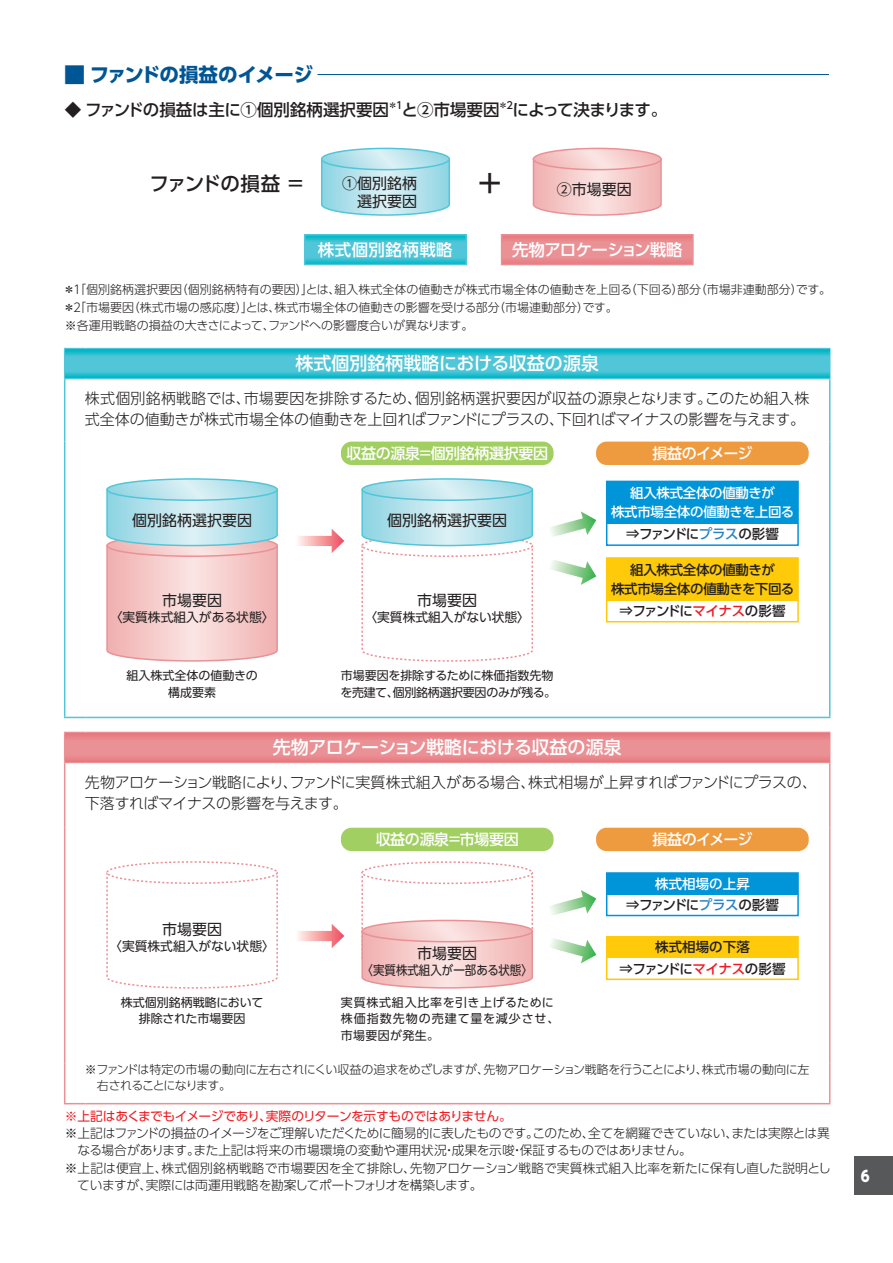
<style>
.page{position:relative;width:893px;height:1263px;background:#fff}
.page>*{position:absolute;margin:0;border:0;box-sizing:border-box;transform-origin:0 0}
.t1{font:500 30px "UD Shin Go Pro";color:#231f20}
.t2{font:700 19.5px "UD Shin Go Pro";letter-spacing:-.035em;color:#005594}
.t3{font:500 19.5px "UD Shin Go Pro";letter-spacing:-.06em;color:#231f20}
.t4{font:500 18px "UD Shin Go Pro";letter-spacing:-.01em;color:#fff}
.t5{font:500 16.5px "UD Shin Go Pro";letter-spacing:-.01em;color:#231f20}
.t6{font:500 16.5px "UD Shin Go Pro";letter-spacing:-.05em;color:#fff}
.t7{font:500 16.5px "UD Shin Go Pro";letter-spacing:.025em;color:#fff}
.t8{font:300 15px/21px "UD Shin Go Pro";color:#231f20}
.t9{font:300 15px/21px "UD Shin Go Pro";letter-spacing:-.02em;color:#231f20}
.t10{font:15px/18.8px "UD Shin Go Pro";color:#231f20}
.t11{font:500 15px "UD Shin Go Pro";letter-spacing:-.025em;color:#fff}
.t12{font:500 15px "UD Shin Go Pro";letter-spacing:-.05em;color:#fff}
.t13{font:800 15px "UD Shin Go Pro";color:#fff;scale:.9 1}
.t14{font:500 13.5px/21.1px "UD Shin Go Pro";letter-spacing:-.025em;color:#231f20;text-align:center}
.t15{font:500 13.5px/18.8px "UD Shin Go Pro";letter-spacing:-.025em;color:#fff;text-align:center}
.t16{font:300 12.75px "UD Shin Go Pro";letter-spacing:-.02em;color:#231f20}
.t17{font:12.75px "UD Shin Go Pro";color:#231f20}
.t18{font:12.75px "UD Shin Go Pro";letter-spacing:-.03em;color:#ee1d23}
.t19{font:12.75px "UD Shin Go Pro";color:#231f20;scale:.9 1}
.t20{font:300 12px/18px "UD Shin Go Pro";color:#231f20}
.t21{font:300 12px/16.5px "UD Shin Go Pro";letter-spacing:-.03em;color:#231f20}
.t22{font:12px/16.5px "UD Shin Go Pro";letter-spacing:.065em;color:#231f20}
.t23{font:12px/16.5px "UD Shin Go Pro";letter-spacing:-.025em;color:#231f20}
.t24{font:12px/16.5px "UD Shin Go Pro";color:#231f20;text-align:center}
.s1{font-size:21.75px}
.s2{color:#2783c5}
.s3{color:#ee1d23}
.s4{color:#fff}
</style>
<div class="page">
<div style="left:855px;top:1157px;width:38px;height:38px;background:#57585a"></div>
<hr style="left:317px;top:74px;width:512px;height:1px;background:#005594">
<hr style="left:64px;top:379px;width:1px;height:63px;background:#51c6d8">
<hr style="left:829px;top:379px;width:1px;height:63px;background:#51c6d8">
<hr style="left:64px;top:442px;width:1px;height:275px;background:#51c6d8">
<hr style="left:829px;top:442px;width:1px;height:275px;background:#51c6d8">
<svg style="left:64px;top:717px;width:22px;height:1px"></svg>
<hr style="left:86px;top:717px;width:744px;height:1px;background:#51c6d8">
<hr style="left:86px;top:348px;width:744px;height:1px;background:#51c6d8">
<svg style="left:829px;top:349px;width:1px;height:29px"></svg>
<svg style="left:64px;top:348px;width:22px;height:31px"></svg>
<hr style="left:86px;top:378px;width:744px;height:1px;background:#51c6d8">
<hr style="left:86px;top:732px;width:744px;height:1px;background:#ea9196">
<svg style="left:829px;top:733px;width:1px;height:29px"></svg>
<hr style="left:64px;top:763px;width:1px;height:65px;background:#ea9196">
<hr style="left:829px;top:763px;width:1px;height:65px;background:#ea9196">
<hr style="left:64px;top:828px;width:1px;height:235px;background:#ea9196">
<hr style="left:829px;top:828px;width:1px;height:235px;background:#ea9196">
<hr style="left:64px;top:1063px;width:1px;height:40px;background:#ea9196">
<hr style="left:829px;top:1063px;width:1px;height:40px;background:#ea9196">
<svg style="left:64px;top:1103px;width:22px;height:1px"></svg>
<hr style="left:86px;top:1103px;width:744px;height:1px;background:#ea9196">
<svg style="left:64px;top:732px;width:22px;height:31px"></svg>
<hr style="left:86px;top:762px;width:744px;height:1px;background:#ea9196">
<svg style="left:306px;top:236px;width:159px;height:27px;background:#3fc2d4"></svg>
<div style="left:304px;top:234px;width:163px;height:31px;border:1px solid #51c6d8"></div>
<svg style="left:503px;top:236px;width:189px;height:27px;background:#e98c91"></svg>
<div style="left:501px;top:234px;width:193px;height:31px;border:1px solid #ea9196"></div>
<svg style="left:321px;top:148px;width:130px;height:68px;background:#b5e2ec"></svg>
<div style="left:321px;top:148px;width:129px;height:22px;border:1px solid #51c6d8;border-radius:50%"></div>
<svg style="left:532px;top:148px;width:130px;height:68px;background:#f5cccb"></svg>
<div style="left:533px;top:148px;width:129px;height:22px;border:1px solid #ea9196;border-radius:50%"></div>
<svg style="left:65px;top:349px;width:764px;height:29px;background:#38c1d2"></svg>
<div style="left:341px;top:442px;width:213px;height:23px;background:#a2cf62;border-radius:11px"></div>
<svg style="left:298px;top:529px;width:46px;height:24px"></svg>
<svg style="left:550px;top:511px;width:46px;height:26px"></svg>
<svg style="left:550px;top:560px;width:46px;height:25px"></svg>
<div style="left:596px;top:442px;width:213px;height:23px;background:#ee9b40;border-radius:11px"></div>
<div style="left:606px;top:481px;width:193px;height:65px;border:2px solid #0095d9"></div>
<div style="left:607px;top:481px;width:191px;height:43px;background:#0095d9"></div>
<div style="left:606px;top:557px;width:193px;height:65px;border:2px solid #feca0a"></div>
<div style="left:607px;top:558px;width:191px;height:42px;background:#feca0a"></div>
<svg style="left:106px;top:479px;width:172px;height:183px;background:#ddd2d5"></svg>
<div style="left:106px;top:478px;width:172px;height:23px;border:1px solid #51c6d8;border-radius:50%"></div>
<svg style="left:361px;top:479px;width:172px;height:183px"></svg>
<div style="left:361px;top:478px;width:172px;height:23px;border:1px solid #51c6d8;border-radius:50%"></div>
<div style="left:65px;top:733px;width:764px;height:29px;background:linear-gradient(to right,#e98c91,#e98c91)"></div>
<div style="left:341px;top:828px;width:213px;height:23px;background:#a2cf62;border-radius:11px"></div>
<div style="left:596px;top:828px;width:213px;height:23px;background:#ee9b40;border-radius:11px"></div>
<div style="left:606px;top:872px;width:193px;height:44px;border:2px solid #0095d9"></div>
<div style="left:607px;top:873px;width:191px;height:21px;background:#0095d9"></div>
<div style="left:606px;top:936px;width:193px;height:44px;border:2px solid #feca0a"></div>
<div style="left:607px;top:937px;width:191px;height:21px;background:#feca0a"></div>
<svg style="left:298px;top:924px;width:46px;height:24px"></svg>
<svg style="left:550px;top:890px;width:46px;height:25px"></svg>
<svg style="left:550px;top:938px;width:46px;height:25px"></svg>
<svg style="left:106px;top:874px;width:172px;height:115px"></svg>
<div style="left:107px;top:862px;width:170px;height:21px;background:#fff;border-radius:50%"></div>
<div style="left:106px;top:861px;width:172px;height:23px;border:1px dashed #ea9196;border-radius:50%"></div>
<div style="left:361px;top:861px;width:172px;height:23px;border:1px dashed #ea9196;border-radius:50%"></div>
<svg style="left:361px;top:871px;width:172px;height:118px"></svg>
<div style="left:361px;top:920px;width:172px;height:22px;border:1px solid #ea9196;border-radius:50%"></div>
<h2 class="t2" style="left:64px;top:59px;width:250px"><span class="s1">■</span> ファンドの損益のイメージ</h2>
<p class="t5" style="left:65px;top:96px;width:604px">◆ ファンドの損益は主に①個別銘柄選択要因<sup>＊１</sup>と②市場要因<sup>＊２</sup>によって決まります。</p>
<h2 class="t3" style="left:149px;top:168px;width:157px">ファンドの損益 ＝</h2>
<h1 class="t1" style="left:475px;top:159px;width:31px">＋</h1>
<p class="t10" style="left:557px;top:179px;width:76px">②市場要因</p>
<p class="t10" style="left:342px;top:173px;width:76px">①個別銘柄　選択要因</p>
<p class="t7" style="left:318px;top:236px;width:136px">株式個別銘柄戦略</p>
<p class="t6" style="left:512px;top:236px;width:172px">先物アロケーション戦略</p>
<p class="t20" style="left:63px;top:280px;width:770px">＊１「個別銘柄選択要因（個別銘柄特有の要因）」とは、組入株式全体の値動きが株式市場全体の値動きを上回る（下回る）部分（市場非連動部分）です。＊２「市場要因（株式市場の感応度）」とは、株式市場全体の値動きの影響を受ける部分（市場連動部分）です。<br>※各運用戦略の損益の大きさによって、ファンドへの影響度合いが異なります。</p>
<h3 class="t4" style="left:295px;top:349px;width:305px">株式個別銘柄戦略における収益の源泉</h3>
<p class="t8" style="left:85px;top:387px;width:726px">株式個別銘柄戦略では、市場要因を排除するため、個別銘柄選択要因が収益の源泉となります。このため組入株式全体の値動きが株式市場全体の値動きを上回ればファンドにプラスの、下回ればマイナスの影響を与えます。</p>
<p class="t11" style="left:346px;top:441px;width:203px">収益の源泉＝個別銘柄選択要因</p>
<p class="t12" style="left:652px;top:441px;width:102px">損益のイメージ</p>
<p class="t15" style="left:611px;top:483px;width:185px">組入株式全体の値動きが<br>株式市場全体の値動きを上回る</p>
<p class="t14" style="left:626px;top:523px;width:154px">⇒ファンドに<span class="s2">プラス</span>の影響</p>
<p class="t14" style="left:611px;top:560px;width:185px;line-height:18.8px">組入株式全体の値動きが<br>株式市場全体の値動きを下回る</p>
<p class="t14" style="left:620px;top:600px;width:167px">⇒ファンドに<span class="s3">マイナス</span>の影響</p>
<p class="t10" style="left:132px;top:511px;width:121px">個別銘柄選択要因</p>
<p class="t10" style="left:387px;top:511px;width:121px">個別銘柄選択要因</p>
<p class="t10" style="left:162px;top:590px;width:61px">市場要因</p>
<p class="t17" style="left:110px;top:607px;width:166px">〈実質株式組入がある状態〉</p>
<p class="t10" style="left:417px;top:590px;width:61px">市場要因</p>
<p class="t17" style="left:364px;top:607px;width:167px">〈実質株式組入がない状態〉</p>
<p class="t24" style="left:126px;top:667px;width:133px">組入株式全体の値動きの構成要素</p>
<p class="t23" style="left:341px;top:667px;width:217px">市場要因を排除するために株価指数先物を売建て、個別銘柄選択要因のみが残る。</p>
<h3 class="t4" style="left:273px;top:733px;width:350px">先物アロケーション戦略における収益の源泉</h3>
<p class="t9" style="left:85px;top:771px;width:733px">先物アロケーション戦略により、ファンドに実質株式組入がある場合、株式相場が上昇すればファンドにプラスの、下落すればマイナスの影響を与えます。</p>
<p class="t10" style="left:162px;top:919px;width:61px">市場要因</p>
<p class="t17" style="left:109px;top:936px;width:167px">〈実質株式組入がない状態〉</p>
<p class="t11" style="left:376px;top:827px;width:145px">収益の源泉＝市場要因</p>
<p class="t12" style="left:652px;top:827px;width:102px">損益のイメージ</p>
<p class="t14" style="left:626px;top:872px;width:154px"><span class="s4">株式相場の上昇<br></span>⇒ファンドに<span class="s2">プラス</span>の影響</p>
<p class="t14" style="left:620px;top:936px;width:167px">株式相場の下落<br>⇒ファンドに<span class="s3">マイナス</span>の影響</p>
<p class="t10" style="left:417px;top:944px;width:61px">市場要因</p>
<p class="t19" style="left:362px;top:960px;width:192px">〈実質株式組入が一部ある状態〉</p>
<p class="t24" style="left:121px;top:994px;width:144px">株式個別銘柄戦略において排除された市場要因</p>
<p class="t22" style="left:341px;top:994px;width:220px">実質株式組入比率を引き上げるために株価指数先物の売建て量を減少させ、市場要因が発生。</p>
<p class="t21" style="left:97px;top:1060px;width:714px;text-indent:-12px">※ファンドは特定の市場の動向に左右されにくい収益の追求をめざしますが、先物アロケーション戦略を行うことにより、株式市場の動向に左右されることになります。</p>
<p class="t18" style="left:65px;top:1106px;width:449px">※上記はあくまでもイメージであり、実際のリターンを示すものではありません。</p>
<p class="t16" style="left:65px;top:1123px;width:767px">※上記はファンドの損益のイメージをご理解いただくために簡易的に表したものです。このため、全てを網羅できていない、または実際とは異</p>
<p class="t16" style="left:77px;top:1140px;width:616px">なる場合があります。また上記は将来の市場環境の変動や運用状況・成果を示唆・保証するものではありません。</p>
<p class="t16" style="left:65px;top:1157px;width:768px">※上記は便宜上、株式個別銘柄戦略で市場要因を全て排除し、先物アロケーション戦略で実質株式組入比率を新たに保有し直した説明とし</p>
<p class="t16" style="left:77px;top:1175px;width:407px">ていますが、実際には両運用戦略を勘案してポートフォリオを構築します。</p>
<p class="t13" style="left:861px;top:1163px;width:11px">6</p>
</div>
